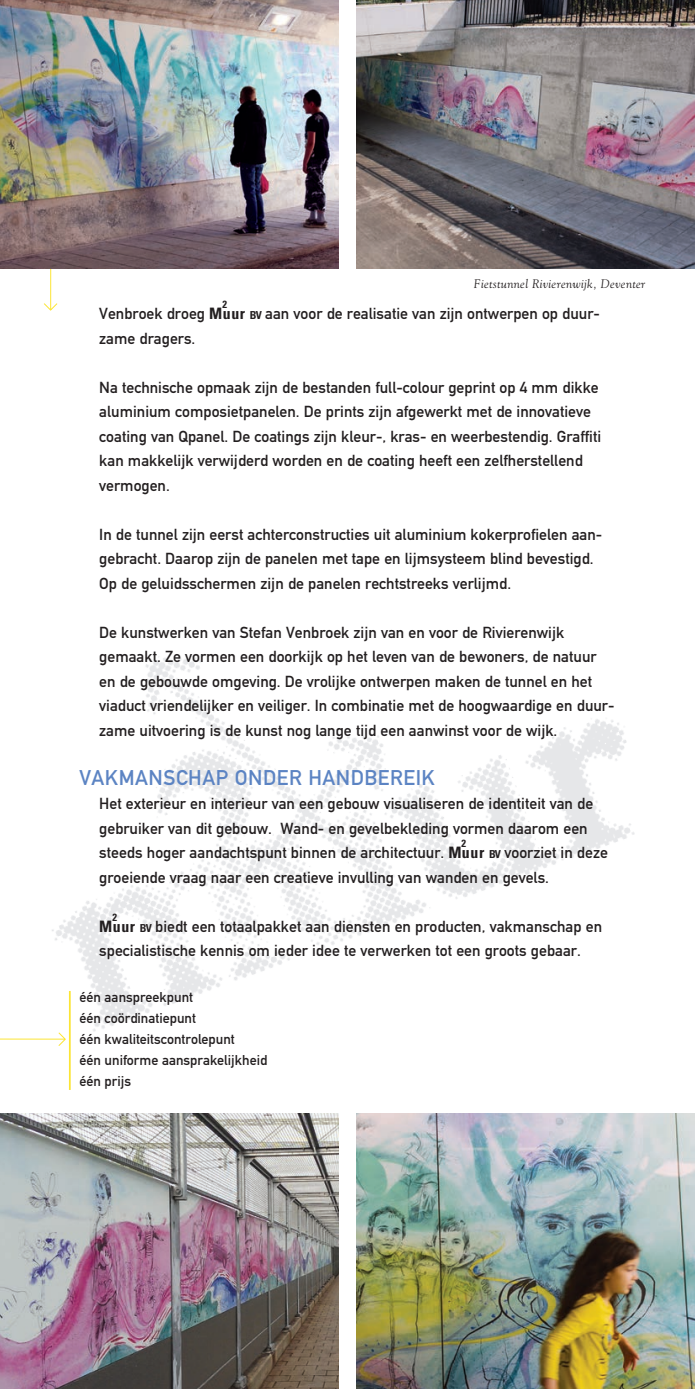
<style>
.page{position:relative;width:695px;height:1389px;background:#fff}
.page>*{position:absolute;margin:0;border:0;box-sizing:border-box;transform-origin:0 0}
.t1{font:21px "DIN Mittelschrift Alternate";letter-spacing:.025em;color:#5c84c3}
.t2{font:15.75px/24.5px "DIN Mittelschrift";color:#231f20}
.t3{font:15.75px/24.5px "DIN Mittelschrift Alternate";color:#231f20}
.t4{font:14px/21px "DIN Mittelschrift Alternate";color:#231f20}
.t5{font:italic 12.25px "Goudy";letter-spacing:.025em;color:#231f20}
.t6{font:700 condensed 10.5px "Univers";color:#231f20}
.s1{font-family:"Univers";font-weight:700;font-stretch:condensed}
.s2{font-family:"Univers";font-weight:700;font-stretch:condensed;font-size:11.03px}
</style>
<div class="page">
<img style="left:52px;top:657px;width:583px;height:427px">
<svg style="left:10px;top:268px;width:73px;height:43px"></svg>
<img style="left:0;top:0;width:338px;height:268px">
<img style="left:356px;top:0;width:338px;height:268px">
<img style="left:0;top:1113px;width:338px;height:276px">
<img style="left:356px;top:1113px;width:338px;height:276px">
<hr style="left:69px;top:991px;width:2px;height:99px;background:#fce535">
<svg style="left:0;top:976px;width:69px;height:85px"></svg>
<p class="t5" style="left:474px;top:276px;width:173px">Fietstunnel Rivierenwijk, Deventer</p>
<p class="t6" style="left:222px;top:298px;width:6px">2</p>
<p class="t2" style="left:99px;top:301px;width:502px">Venbroek droeg <span class="s1">Muur</span> <span class="s2">BV</span> aan voor de realisatie van zijn ontwerpen op duur-</p>
<p class="t2" style="left:99px;top:326px;width:98px">zame dragers.</p>
<p class="t2" style="left:99px;top:375px;width:503px">Na technische opmaak zijn de bestanden full-colour geprint op 4 mm dikke aluminium composietpanelen. De prints zijn afgewerkt met de innovatieve coating van Qpanel. De coatings zijn kleur-, kras- en weerbestendig. Graffiti kan makkelijk verwijderd worden en de coating heeft een zelfherstellend vermogen.</p>
<p class="t2" style="left:99px;top:522px;width:504px">In de tunnel zijn eerst achterconstructies uit aluminium kokerprofielen aan&shy;gebracht. Daarop zijn de panelen met tape en lijmsysteem blind bevestigd.<br>Op de geluidsschermen zijn de panelen rechtstreeks verlijmd.</p>
<p class="t2" style="left:99px;top:620px;width:516px">De kunstwerken van Stefan Venbroek zijn van en voor de Rivierenwijk gemaakt. Ze vormen een doorkijk op het leven van de bewoners, de natuur en de gebouwde omgeving. De vrolijke ontwerpen maken de tunnel en het viaduct vriendelijker en veiliger. In combinatie met de hoogwaardige en duur&shy;zame uitvoering is de kunst nog lange tijd een aanwinst voor de wijk.</p>
<h1 class="t1" style="left:79px;top:765px;width:357px">VAKMANSCHAP ONDER HANDBEREIK</h1>
<p class="t3" style="left:99px;top:791px;width:510px">Het exterieur en interieur van een gebouw visualiseren de identiteit van de gebruiker van dit gebouw. Wand- en gevelbekleding vormen daarom een steeds hoger aandachtspunt binnen de architectuur. <span class="s1">Muur</span> <span class="s2">BV</span> voorziet in deze</p>
<p class="t6" style="left:461px;top:837px;width:6px">2</p>
<p class="t3" style="left:99px;top:865px;width:451px">groeiende vraag naar een creatieve invulling van wanden en gevels.</p>
<p class="t3" style="left:99px;top:914px;width:504px"><span class="s1">Muur</span> <span class="s2">BV</span> biedt een totaalpakket aan diensten en producten, vakmanschap en</p>
<p class="t6" style="left:112px;top:911px;width:6px">2</p>
<p class="t3" style="left:99px;top:938px;width:483px">specialistische kennis om ieder idee te verwerken tot een groots gebaar.</p>
<p class="t4" style="left:79px;top:986px;width:189px">één aanspreekpunt<br>één coördinatiepunt<br>één kwaliteitscontrolepunt<br>één uniforme aansprakelijkheid één prijs</p>
</div>
